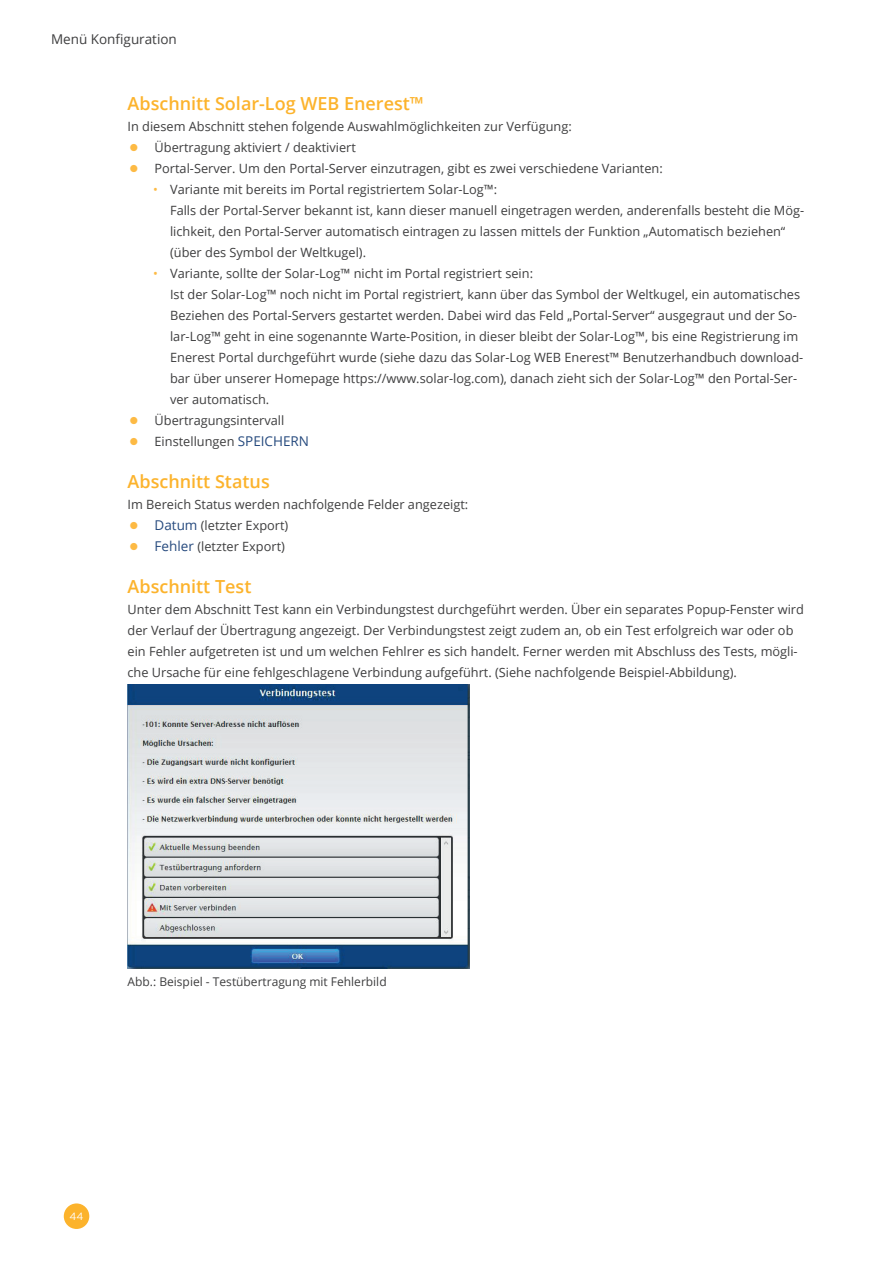
<style>
.page{position:relative;width:893px;height:1263px;background:#fff}
.page>*{position:absolute;margin:0;border:0;box-sizing:border-box;transform-origin:0 0}
.t1{font:600 18px "Open Sans";color:#fcb32c}
.t2{font:13.5px "Open Sans";color:#3e3e3f}
.t3{font:12.75px/21px "Open Sans";color:#3e3e3f}
.t4{font:12px "Open Sans";color:#3e3e3f}
.t5{font:10.5px "Gotham";color:#fff}
.s1{font-family:"Gotham";font-size:27px;color:#fdba44}
.s2{color:#fdba44}
.s3{font-size:13.5px;color:#264a7e}
</style>
<div class="page">
<div style="left:64px;top:1203px;width:25px;height:26px;background:#fcb32c;border-radius:50%"></div>
<img style="left:128px;top:684px;width:341px;height:284px">
<p class="t2" style="left:51px;top:30px;width:127px">Menü Konfiguration</p>
<h1 class="t1" style="left:128px;top:91px;width:298px">Abschnitt Solar-Log WEB Enerest™</h1>
<p class="t3" style="left:128px;top:116px;width:446px">In diesem Abschnitt stehen folgende Auswahlmöglichkeiten zur Verfügung:</p>
<p class="t3" style="left:128px;top:137px;width:230px"><span class="s1">•</span> Übertragung aktiviert / deaktiviert</p>
<p class="t3" style="left:128px;top:158px;width:537px"><span class="s1">•</span> Portal-Server. Um den Portal-Server einzutragen, gibt es zwei verschiedene Varianten:</p>
<p class="t3" style="left:170px;top:179px;width:635px;text-indent:-17px"><span class="s2">•</span> Variante mit bereits im Portal registriertem Solar-Log™:<br>Falls der Portal-Server bekannt ist, kann dieser manuell eingetragen werden, anderenfalls besteht die Mög&shy;lichkeit, den Portal-Server automatisch eintragen zu lassen mittels der Funktion „Automatisch beziehen“ (über des Symbol der Weltkugel).</p>
<p class="t3" style="left:170px;top:263px;width:635px;text-indent:-17px"><span class="s2">•</span> Variante, sollte der Solar-Log™ nicht im Portal registriert sein:<br>Ist der Solar-Log™ noch nicht im Portal registriert, kann über das Symbol der Weltkugel, ein automatisches Beziehen des Portal-Servers gestartet werden. Dabei wird das Feld „Portal-Server“ ausgegraut und der So&shy;lar-Log™ geht in eine sogenannte Warte-Position, in dieser bleibt der Solar-Log™, bis eine Registrierung im Enerest Portal durchgeführt wurde (siehe dazu das Solar-Log WEB Enerest™ Benutzerhandbuch download&shy;bar über unserer Homepage https://www.solar-log.com), danach zieht sich der Solar-Log™ den Portal-Ser&shy;ver automatisch.</p>
<p class="t3" style="left:128px;top:410px;width:158px"><span class="s1">•</span> Übertragungsintervall</p>
<p class="t3" style="left:128px;top:431px;width:183px"><span class="s1">•</span> Einstellungen <span class="s3">SPEICHERN</span></p>
<h1 class="t1" style="left:128px;top:469px;width:144px">Abschnitt Status</h1>
<p class="t3" style="left:128px;top:494px;width:342px">Im Bereich Status werden nachfolgende Felder angezeigt:</p>
<p class="t3" style="left:128px;top:515px;width:162px"><span class="s1">•</span> <span class="s3">Datum</span> (letzter Export)</p>
<p class="t3" style="left:128px;top:536px;width:159px"><span class="s1">•</span> <span class="s3">Fehler</span> (letzter Export)</p>
<h1 class="t1" style="left:128px;top:574px;width:125px">Abschnitt Test</h1>
<p class="t3" style="left:128px;top:599px;width:678px">Unter dem Abschnitt Test kann ein Verbindungstest durchgeführt werden. Über ein separates Popup-Fenster wird der Verlauf der Übertragung angezeigt. Der Verbindungstest zeigt zudem an, ob ein Test erfolgreich war oder ob ein Fehler aufgetreten ist und um welchen Fehlrer es sich handelt. Ferner werden mit Abschluss des Tests, mögli&shy;che Ursache für eine fehlgeschlagene Verbindung aufgeführt. (Siehe nachfolgende Beispiel-Abbildung).</p>
<p class="t4" style="left:128px;top:973px;width:261px">Abb.: Beispiel - Testübertragung mit Fehlerbild</p>
<p class="t5" style="left:69px;top:1210px;width:16px">44</p>
</div>
